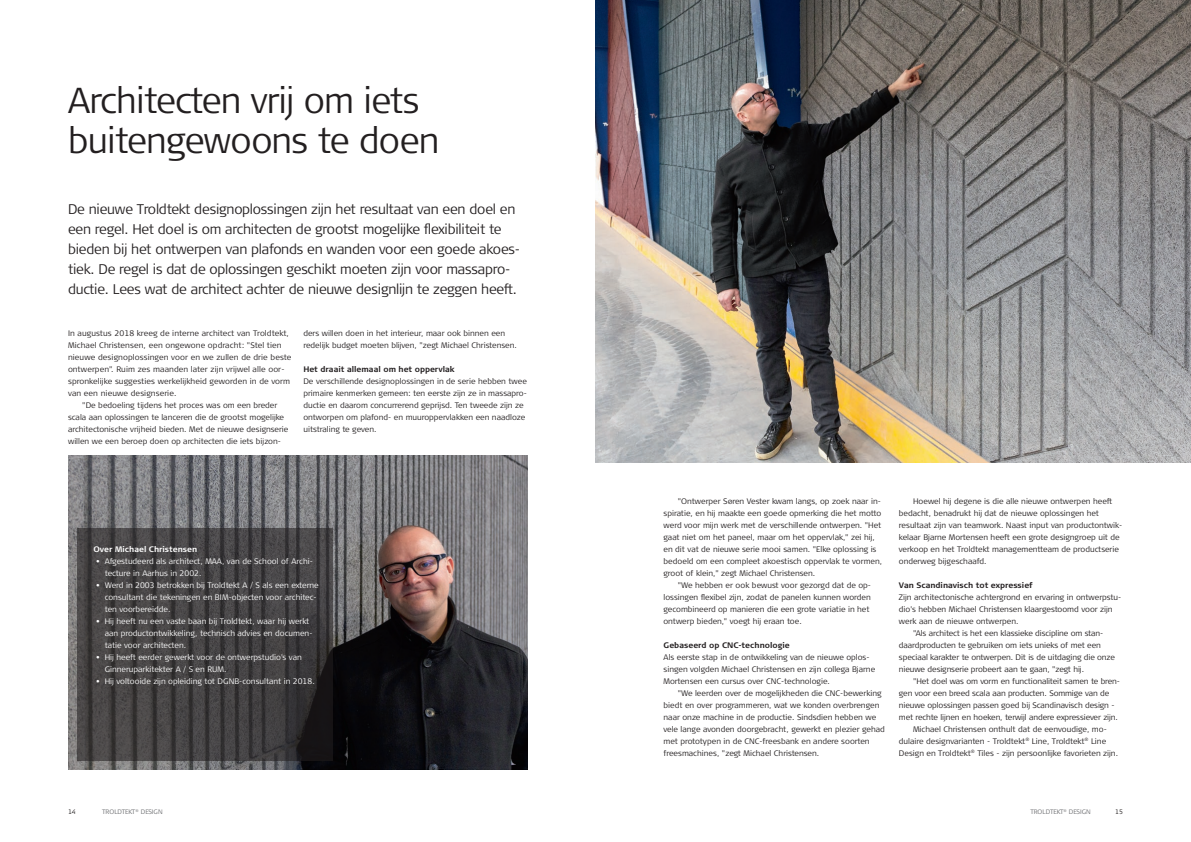
<style>
.page{position:relative;width:1191px;height:842px;background:#fff}
.page>*{position:absolute;margin:0;border:0;box-sizing:border-box;transform-origin:0 0}
.t1{font:300 36px/40px "Signa Column";letter-spacing:-.02em;color:#231f20}
.t2{font:300 14px/20px "Signa Column";letter-spacing:-.015em;color:#231f20}
.t3{font:300 8px/12px "Signa Column";color:#231f20}
.t4{font:300 8px/12px "Signa Column";color:#fff}
.t5{font:700 8px "Signa Column";color:#231f20}
.t6{font:700 8px "Signa Column";color:#fff}
.t7{font:300 6.5px "Signa Column";color:#6c6d70}
.t8{font:300 6.5px "Signa Column";color:#231f20}
</style>
<div class="page">
<img style="left:595px;top:0;width:596px;height:462px">
<img style="left:68px;top:455px;width:459px;height:314px">
<svg style="left:78px;top:529px;width:255px;height:232px;fill:#454344"></svg>
<h1 class="t1" style="left:68px;top:81px;width:373px">Architecten vrij om iets buitengewoons te doen</h1>
<p class="t2" style="left:68px;top:199px;width:454px">De nieuwe Troldtekt designoplossingen zijn het resultaat van een doel en een regel. Het doel is om architecten de grootst mogelijke flexibiliteit te bieden bij het ontwerpen van plafonds en wanden voor een goede akoes&shy;tiek. De regel is dat de oplossingen geschikt moeten zijn voor massapro&shy;ductie. Lees wat de architect achter de nieuwe designlijn te zeggen heeft.</p>
<p class="t3" style="left:68px;top:327px;width:222px">In augustus 2018 kreeg de interne architect van Troldtekt,</p>
<p class="t3" style="left:68px;top:339px;width:215px">Michael Christensen, een ongewone opdracht: "Stel tien</p>
<p class="t3" style="left:68px;top:351px;width:225px">nieuwe designoplossingen voor en we zullen de drie beste</p>
<p class="t3" style="left:68px;top:363px;width:218px">ontwerpen". Ruim zes maanden later zijn vrijwel alle oor-</p>
<p class="t3" style="left:68px;top:375px;width:224px">spronkelijke suggesties werkelijkheid geworden in de vorm</p>
<p class="t3" style="left:68px;top:387px;width:110px">van een nieuwe designserie.</p>
<p class="t3" style="left:82px;top:399px;width:197px">"De bedoeling tijdens het proces was om een breder</p>
<p class="t3" style="left:68px;top:411px;width:218px">scala aan oplossingen te lanceren die de grootst mogelijke</p>
<p class="t3" style="left:68px;top:423px;width:222px">architectonische vrijheid bieden. Met de nieuwe designserie</p>
<p class="t3" style="left:68px;top:435px;width:214px">willen we een beroep doen op architecten die iets bijzon-</p>
<p class="t3" style="left:303px;top:327px;width:215px">ders willen doen in het interieur, maar ook binnen een redelijk budget moeten blijven, "zegt Michael Christensen.</p>
<p class="t5" style="left:303px;top:365px;width:153px">Het draait allemaal om het oppervlak</p>
<p class="t3" style="left:303px;top:375px;width:225px">De verschillende designoplossingen in de serie hebben twee primaire kenmerken gemeen: ten eerste zijn ze in massapro&shy;ductie en daarom concurrerend geprijsd. Ten tweede zijn ze ontworpen om plafond- en muuroppervlakken een naadloze uitstraling te geven.</p>
<p class="t6" style="left:93px;top:545px;width:105px">Over Michael Christensen</p>
<p class="t4" style="left:105px;top:555px;width:210px;text-indent:-9px">• Afgestudeerd als architect, MAA, van de School of Archi&shy;tecture in Aarhus in 2002.</p>
<p class="t4" style="left:105px;top:579px;width:215px;text-indent:-9px">• Werd in 2003 betrokken bij Troldtekt A / S als een externe consultant die tekeningen en BIM-objecten voor architec&shy;ten voorbereidde.</p>
<p class="t4" style="left:105px;top:615px;width:209px;text-indent:-9px">• Hij heeft nu een vaste baan bij Troldtekt, waar hij werkt aan productontwikkeling, technisch advies en documen&shy;tatie voor architecten.</p>
<p class="t4" style="left:105px;top:651px;width:199px;text-indent:-9px">• Hij heeft eerder gewerkt voor de ontwerpstudio's van<br>Ginneruparkitekter A / S en RUM.</p>
<p class="t4" style="left:96px;top:675px;width:220px">• Hij voltooide zijn opleiding tot DGNB-consultant in 2018.</p>
<p class="t3" style="left:663px;top:495px;width:220px;text-indent:14px">"Ontwerper Søren Vester kwam langs, op zoek naar in&shy;spiratie, en hij maakte een goede opmerking die het motto werd voor mijn werk met de verschillende ontwerpen. "Het gaat niet om het paneel, maar om het oppervlak," zei hij, en dit vat de nieuwe serie mooi samen. "Elke oplossing is bedoeld om een compleet akoestisch oppervlak te vormen, groot of klein," zegt Michael Christensen.</p>
<p class="t3" style="left:663px;top:579px;width:209px;text-indent:14px">"We hebben er ook bewust voor gezorgd dat de op&shy;lossingen flexibel zijn, zodat de panelen kunnen worden gecombineerd op manieren die een grote variatie in het ontwerp bieden," voegt hij eraan toe.</p>
<p class="t5" style="left:663px;top:641px;width:128px">Gebaseerd op CNC-technologie</p>
<p class="t3" style="left:663px;top:651px;width:213px">Als eerste stap in de ontwikkeling van de nieuwe oplos&shy;singen volgden Michael Christensen en zijn collega Bjarne<br>Mortensen een cursus over CNC-technologie.</p>
<p class="t3" style="left:663px;top:687px;width:223px;text-indent:14px">"We leerden over de mogelijkheden die CNC-bewerking biedt en over programmeren, wat we konden overbrengen naar onze machine in de productie. Sindsdien hebben we vele lange avonden doorgebracht, gewerkt en plezier gehad met prototypen in de CNC-freesbank en andere soorten freesmachines, "zegt Michael Christensen.</p>
<p class="t3" style="left:899px;top:495px;width:225px;text-indent:14px">Hoewel hij degene is die alle nieuwe ontwerpen heeft bedacht, benadrukt hij dat de nieuwe oplossingen het resultaat zijn van teamwork. Naast input van productontwik&shy;kelaar Bjarne Mortensen heeft een grote designgroep uit de verkoop en het Troldtekt managementteam de productserie onderweg bijgeschaafd.</p>
<p class="t5" style="left:899px;top:581px;width:135px">Van Scandinavisch tot expressief</p>
<p class="t3" style="left:899px;top:591px;width:224px">Zijn architectonische achtergrond en ervaring in ontwerpstu-</p>
<p class="t3" style="left:899px;top:603px;width:215px">dio's hebben Michael Christensen klaargestoomd voor zijn</p>
<p class="t3" style="left:899px;top:615px;width:121px">werk aan de nieuwe ontwerpen.</p>
<p class="t3" style="left:913px;top:627px;width:192px">"Als architect is het een klassieke discipline om stan-</p>
<p class="t3" style="left:899px;top:639px;width:203px">daardproducten te gebruiken om iets unieks of met een</p>
<p class="t3" style="left:899px;top:651px;width:218px">speciaal karakter te ontwerpen. Dit is de uitdaging die onze</p>
<p class="t3" style="left:899px;top:663px;width:187px">nieuwe designserie probeert aan te gaan, "zegt hij.</p>
<p class="t3" style="left:913px;top:675px;width:209px">"Het doel was om vorm en functionaliteit samen te bren-</p>
<p class="t3" style="left:899px;top:687px;width:212px">gen voor een breed scala aan producten. Sommige van de</p>
<p class="t3" style="left:899px;top:699px;width:217px">nieuwe oplossingen passen goed bij Scandinavisch design -</p>
<p class="t3" style="left:899px;top:711px;width:220px">met rechte lijnen en hoeken, terwijl andere expressiever zijn.</p>
<p class="t3" style="left:913px;top:723px;width:195px">Michael Christensen onthult dat de eenvoudige, mo-</p>
<p class="t3" style="left:899px;top:735px;width:209px">dulaire designvarianten - Troldtekt<sup>®</sup> Line, Troldtekt<sup>®</sup> Line</p>
<p class="t3" style="left:899px;top:747px;width:221px">Design en Troldtekt<sup>®</sup> Tiles - zijn persoonlijke favorieten zijn.</p>
<p class="t8" style="left:68px;top:808px;width:9px">14</p>
<p class="t7" style="left:102px;top:808px;width:62px">TROLDTEKT<sup>®</sup> DESIGN</p>
<p class="t8" style="left:1115px;top:808px;width:9px">15</p>
<p class="t7" style="left:1030px;top:808px;width:62px">TROLDTEKT<sup>®</sup> DESIGN</p>
</div>
